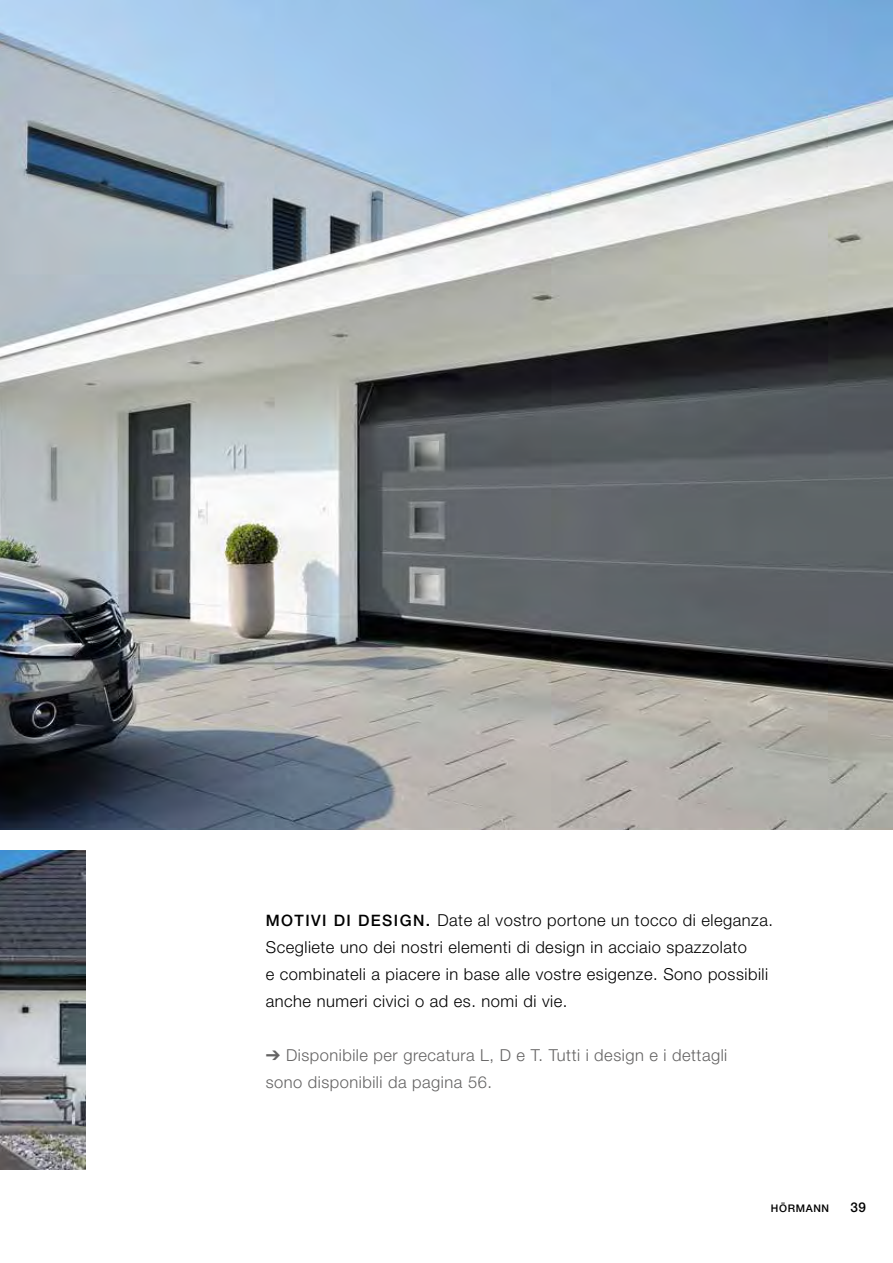
<style>
.page{position:relative;width:893px;height:1263px;background:#fff}
.page>*{position:absolute;margin:0;border:0;box-sizing:border-box;transform-origin:0 0}
.t1{font:300 16.5px/27px "Hoermann Helvetica Neue";letter-spacing:.03em;color:#000}
.t2{font:300 16.5px/27px "Hoermann Helvetica Neue";letter-spacing:.03em;color:#646363}
.t3{font:500 13.5px "Hoermann Helvetica Neue";color:#000}
.t4{font:500 10.5px "Hoermann Helvetica Neue";letter-spacing:.06em;color:#000}
.s1{font-weight:500;font-size:15.75px}
</style>
<div class="page">
<img style="left:0;top:0;width:893px;height:829px">
<img style="left:0;top:850px;width:85px;height:319px">
<p class="t1" style="left:266px;top:905px;width:509px"><span class="s1">MOTIVI DI DESIGN.</span> Date al vostro portone un tocco di eleganza.<br>Scegliete uno dei nostri elementi di design in acciaio spazzolato<br>e combinateli a piacere in base alle vostre esigenze. Sono possibili anche numeri civici o ad es. nomi di vie.</p>
<p class="t2" style="left:266px;top:1040px;width:463px">➔ Disponibile per grecatura L, D e T. Tutti i design e i dettagli sono disponibili da pagina 56.</p>
<p class="t4" style="left:771px;top:1201px;width:60px">HÖRMANN</p>
<p class="t3" style="left:850px;top:1198px;width:17px">39</p>
</div>
